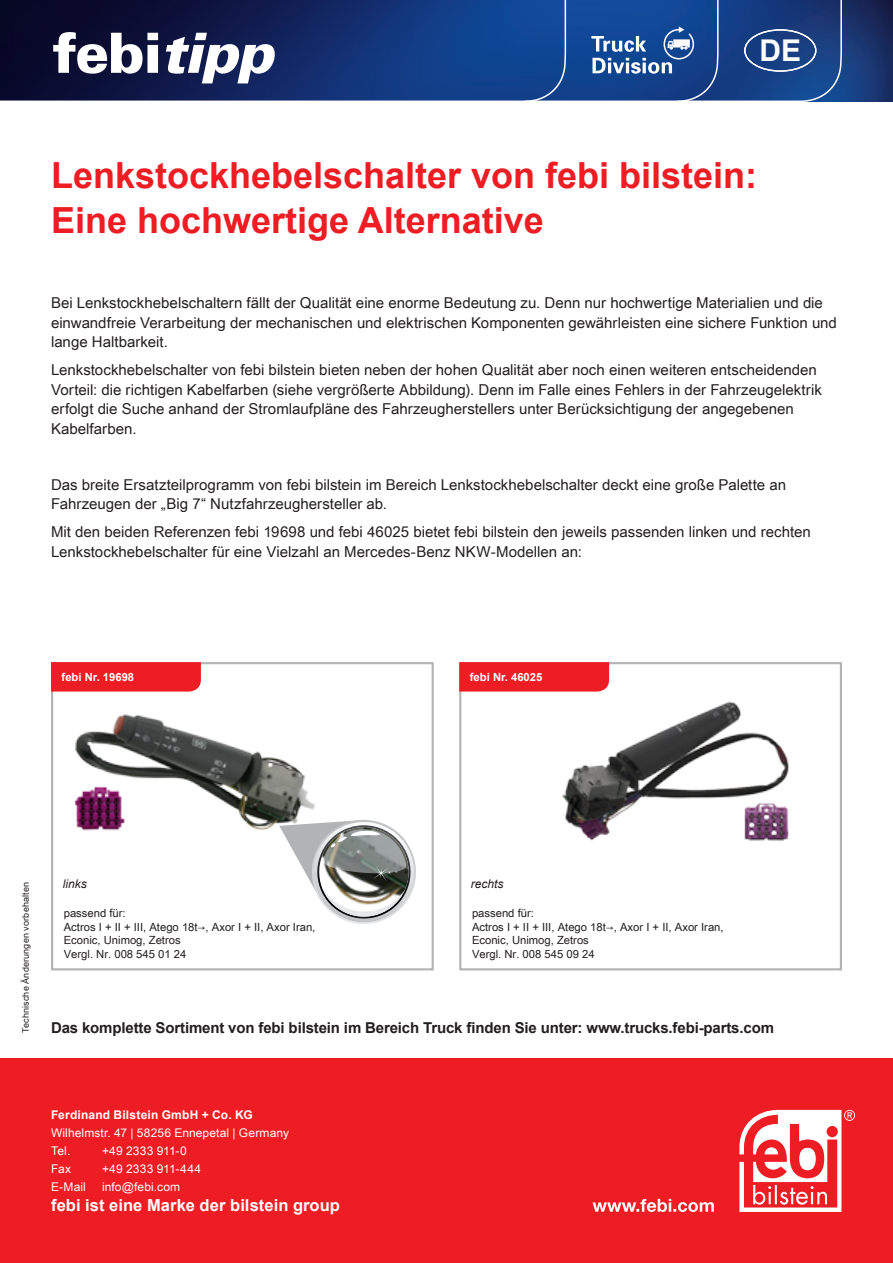
<style>
.page{position:relative;width:893px;height:1263px;background:#fff}
.page>*{position:absolute;margin:0;border:0;box-sizing:border-box;transform-origin:0 0}
.t1{font:700 36px/45px "Arial";color:#ee1d23}
.t2{font:700 30px "Arial";color:#fff}
.t3{font:700 16.5px "Arial";letter-spacing:.005em;color:#fff}
.t4{font:15px/19.5px "Arial Unicode MS";color:#231f20}
.t5{font:700 15px "Arial";letter-spacing:-.01em;color:#231f20}
.t6{font:12px/18px "Arial Unicode MS";letter-spacing:.01em;color:#fff}
.t7{font:700 12px "Arial";letter-spacing:.015em;color:#fff}
.t8{font:italic 12px "Arial";color:#231f20}
.t9{font:11.25px/13.5px "Arial Unicode MS";color:#231f20}
.t10{font:700 11.25px "Arial";color:#fff}
.t11{font:9px "Arial Unicode MS";letter-spacing:.02em;color:#231f20}
</style>
<div class="page">
<img style="left:843px;top:0;width:50px;height:102px">
<svg style="left:0;top:0;width:843px;height:102px;background:#163571"></svg>
<div style="left:0;top:1059px;width:893px;height:204px;background:#ee1d23"></div>
<svg style="left:739px;top:1110px;width:116px;height:102px"></svg>
<svg style="left:592px;top:1199px;width:122px;height:13px"></svg>
<div style="left:744px;top:29px;width:72px;height:43px;border:1px solid #fff;border-radius:50%"></div>
<svg style="left:591px;top:0;width:128px;height:102px;background:#2d5a9d"></svg>
<svg style="left:53px;top:32px;width:222px;height:51px"></svg>
<div style="left:51px;top:662px;width:383px;height:308px;border:2px solid #b4b2b2"></div>
<img style="left:74px;top:714px;width:241px;height:117px">
<div style="left:51px;top:662px;width:150px;height:29px;background:#ee1d23"></div>
<div style="left:459px;top:662px;width:383px;height:308px;border:2px solid #b4b2b2"></div>
<img style="left:562px;top:701px;width:227px;height:140px">
<div style="left:459px;top:662px;width:150px;height:29px;background:#ee1d23"></div>
<svg style="left:279px;top:820px;width:137px;height:104px"></svg>
<h2 class="t2" style="left:759px;top:31px;width:43px">DE</h2>
<h1 class="t1" style="left:51px;top:154px;width:708px">Lenkstockhebelschalter von febi bilstein:<br>Eine hochwertige Alternative</h1>
<p class="t4" style="left:51px;top:293px;width:787px">Bei Lenkstockhebelschaltern fällt der Qualität eine enorme Bedeutung zu. Denn nur hochwertige Materialien und die einwandfreie Verarbeitung der mechanischen und elektrischen Komponenten gewährleisten eine sichere Funktion und lange Haltbarkeit.</p>
<p class="t4" style="left:51px;top:360px;width:772px">Lenkstockhebelschalter von febi bilstein bieten neben der hohen Qualität aber noch einen weiteren entscheidenden Vorteil: die richtigen Kabelfarben (siehe vergrößerte Abbildung). Denn im Falle eines Fehlers in der Fahrzeugelektrik erfolgt die Suche anhand der Stromlaufpläne des Fahrzeugherstellers unter Berücksichtigung der angegebenen Kabelfarben.</p>
<p class="t4" style="left:51px;top:475px;width:736px">Das breite Ersatzteilprogramm von febi bilstein im Bereich Lenkstockhebelschalter deckt eine große Palette an<br>Fahrzeugen der „Big 7“ Nutzfahrzeughersteller ab.</p>
<p class="t4" style="left:51px;top:522px;width:761px">Mit den beiden Referenzen febi 19698 und febi 46025 bietet febi bilstein den jeweils passenden linken und rechten<br>Lenkstockhebelschalter für eine Vielzahl an Mercedes-Benz NKW-Modellen an:</p>
<p class="t10" style="left:62px;top:669px;width:74px">febi Nr. 19698</p>
<p class="t10" style="left:470px;top:669px;width:74px">febi Nr. 46025</p>
<p class="t11" style="left:19px;top:1033px;width:153px;rotate:-90deg">Technische Änderungen vorbehalten</p>
<p class="t8" style="left:63px;top:876px;width:25px">links</p>
<p class="t9" style="left:64px;top:906px;width:253px">passend für:<br>Actros I + II + III, Atego 18t→, Axor I + II, Axor Iran,<br>Econic, Unimog, Zetros<br>Vergl. Nr. 008 545 01 24</p>
<p class="t8" style="left:471px;top:876px;width:34px">rechts</p>
<p class="t9" style="left:472px;top:906px;width:253px">passend für:<br>Actros I + II + III, Atego 18t→, Axor I + II, Axor Iran,<br>Econic, Unimog, Zetros<br>Vergl. Nr. 008 545 09 24</p>
<p class="t5" style="left:51px;top:1018px;width:724px">Das komplette Sortiment von febi bilstein im Bereich Truck finden Sie unter: www.trucks.febi-parts.com</p>
<p class="t7" style="left:51px;top:1106px;width:203px">Ferdinand Bilstein GmbH + Co. KG</p>
<p class="t6" style="left:51px;top:1123px;width:240px">Wilhelmstr. 47 | 58256 Ennepetal | Germany<br>Tel.</p>
<p class="t6" style="left:102px;top:1141px;width:86px">+49 2333 911-0</p>
<p class="t6" style="left:51px;top:1159px;width:22px">Fax</p>
<p class="t6" style="left:102px;top:1159px;width:101px">+49 2333 911-444</p>
<p class="t6" style="left:51px;top:1177px;width:36px">E-Mail</p>
<p class="t6" style="left:102px;top:1177px;width:80px">info@febi.com</p>
<p class="t3" style="left:51px;top:1194px;width:290px">febi ist eine Marke der bilstein group</p>
</div>
